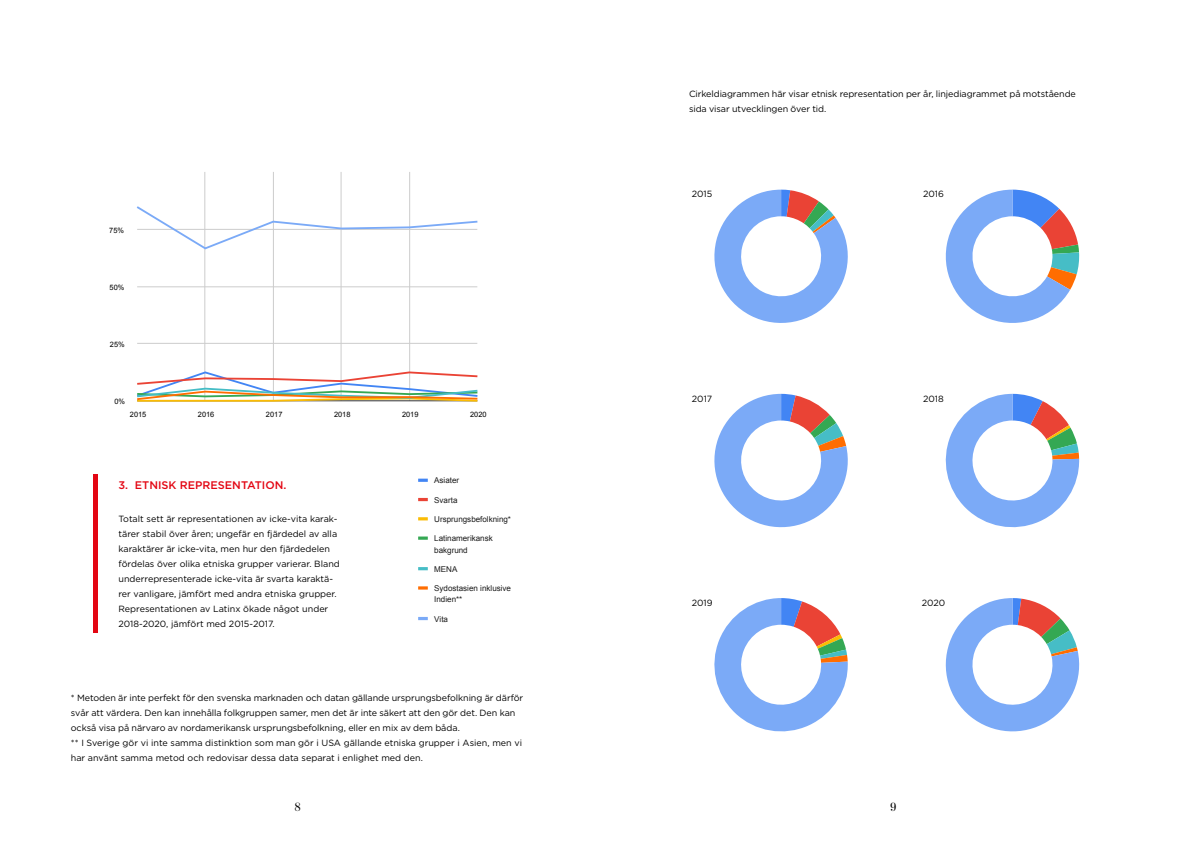
<style>
.page{position:relative;width:1191px;height:842px;background:#fff}
.page>*{position:absolute;margin:0;border:0;box-sizing:border-box;transform-origin:0 0}
.t1{font:12px "Moderno FB";color:#000}
.t2{font:500 11px "Gotham HTF";color:#e30613}
.t3{font:9px/15px "Gotham HTF";letter-spacing:-.005em;color:#000}
.t4{font:8px/11.3px "Arial";color:#1a1a1a}
.t5{font:7.4px "Arial";color:#000}
</style>
<div class="page">
<hr style="left:204px;top:172px;width:1px;height:229px;background:#ccc">
<hr style="left:273px;top:172px;width:1px;height:229px;background:#ccc">
<hr style="left:340px;top:172px;width:1px;height:229px;background:#ccc">
<hr style="left:409px;top:172px;width:1px;height:229px;background:#ccc">
<hr style="left:137px;top:343px;width:340px;height:1px;background:#ccc">
<hr style="left:137px;top:286px;width:340px;height:1px;background:#ccc">
<img style="left:137px;top:370px;width:341px;height:32px">
<svg style="left:136px;top:204px;width:342px;height:47px"></svg>
<svg style="left:418px;top:479px;width:10px;height:3px"></svg>
<svg style="left:418px;top:498px;width:10px;height:3px"></svg>
<svg style="left:418px;top:517px;width:10px;height:3px"></svg>
<svg style="left:418px;top:536px;width:10px;height:4px"></svg>
<svg style="left:418px;top:567px;width:10px;height:3px"></svg>
<svg style="left:418px;top:586px;width:10px;height:4px"></svg>
<svg style="left:418px;top:617px;width:10px;height:3px"></svg>
<hr style="left:94px;top:474px;width:4px;height:158px;background:#e30613">
<svg style="left:714px;top:190px;width:134px;height:133px"></svg>
<svg style="left:945px;top:190px;width:134px;height:133px"></svg>
<svg style="left:714px;top:394px;width:134px;height:134px"></svg>
<svg style="left:945px;top:394px;width:134px;height:134px"></svg>
<svg style="left:714px;top:598px;width:134px;height:134px"></svg>
<svg style="left:945px;top:598px;width:135px;height:134px"></svg>
<p class="t3" style="left:689px;top:86px;width:388px">Cirkeldiagrammen här visar etnisk representation per år, linjediagrammet på motstående sida visar utvecklingen över tid.</p>
<p class="t5" style="left:109px;top:226px;width:16px">75%</p>
<p class="t5" style="left:110px;top:283px;width:16px">50%</p>
<p class="t5" style="left:110px;top:340px;width:16px">25%</p>
<p class="t5" style="left:114px;top:397px;width:12px">0%</p>
<p class="t5" style="left:130px;top:409px;width:18px">2015</p>
<p class="t5" style="left:198px;top:409px;width:18px">2016</p>
<p class="t5" style="left:266px;top:409px;width:18px">2017</p>
<p class="t5" style="left:334px;top:409px;width:18px">2018</p>
<p class="t5" style="left:402px;top:409px;width:18px">2019</p>
<p class="t5" style="left:470px;top:409px;width:18px">2020</p>
<p class="t2" style="left:118px;top:479px;width:169px">3. ETNISK REPRESENTATION.</p>
<p class="t3" style="left:118px;top:511px;width:223px">Totalt sett är representationen av icke-vita karak&shy;tärer stabil över åren; ungefär en fjärdedel av alla karaktärer är icke-vita, men hur den fjärdedelen fördelas över olika etniska grupper varierar. Bland underrepresenterade icke-vita är svarta karaktä&shy;rer vanligare, jämfört med andra etniska grupper.<br>Representationen av Latinx ökade något under 2018-2020, jämfört med 2015-2017.</p>
<p class="t4" style="left:434px;top:475px;width:27px">Asiater</p>
<p class="t4" style="left:434px;top:494px;width:25px">Svarta</p>
<p class="t4" style="left:434px;top:514px;width:78px">Ursprungsbefolkning*</p>
<p class="t4" style="left:434px;top:533px;width:60px">Latinamerikansk bakgrund</p>
<p class="t4" style="left:434px;top:563px;width:25px">MENA</p>
<p class="t4" style="left:434px;top:583px;width:78px">Sydostasien inklusive<br>Indien**</p>
<p class="t4" style="left:434px;top:613px;width:15px">Vita</p>
<p class="t3" style="left:71px;top:690px;width:454px">* Metoden är inte perfekt för den svenska marknaden och datan gällande ursprungsbefolkning är därför svår att värdera. Den kan innehålla folkgruppen samer, men det är inte säkert att den gör det. Den kan också visa på närvaro av nordamerikansk ursprungsbefolkning, eller en mix av dem båda.<br>** I Sverige gör vi inte samma distinktion som man gör i USA gällande etniska grupper i Asien, men vi har använt samma metod och redovisar dessa data separat i enlighet med den.</p>
<p class="t3" style="left:692px;top:186px;width:22px">2015</p>
<p class="t3" style="left:692px;top:391px;width:22px">2017</p>
<p class="t3" style="left:691px;top:595px;width:22px">2019</p>
<h1 class="t1" style="left:295px;top:800px;width:7px">8</h1>
<h1 class="t1" style="left:890px;top:800px;width:7px">9</h1>
<p class="t3" style="left:923px;top:186px;width:22px">2016</p>
<p class="t3" style="left:923px;top:391px;width:22px">2018</p>
<p class="t3" style="left:921px;top:595px;width:25px">2020</p>
</div>
